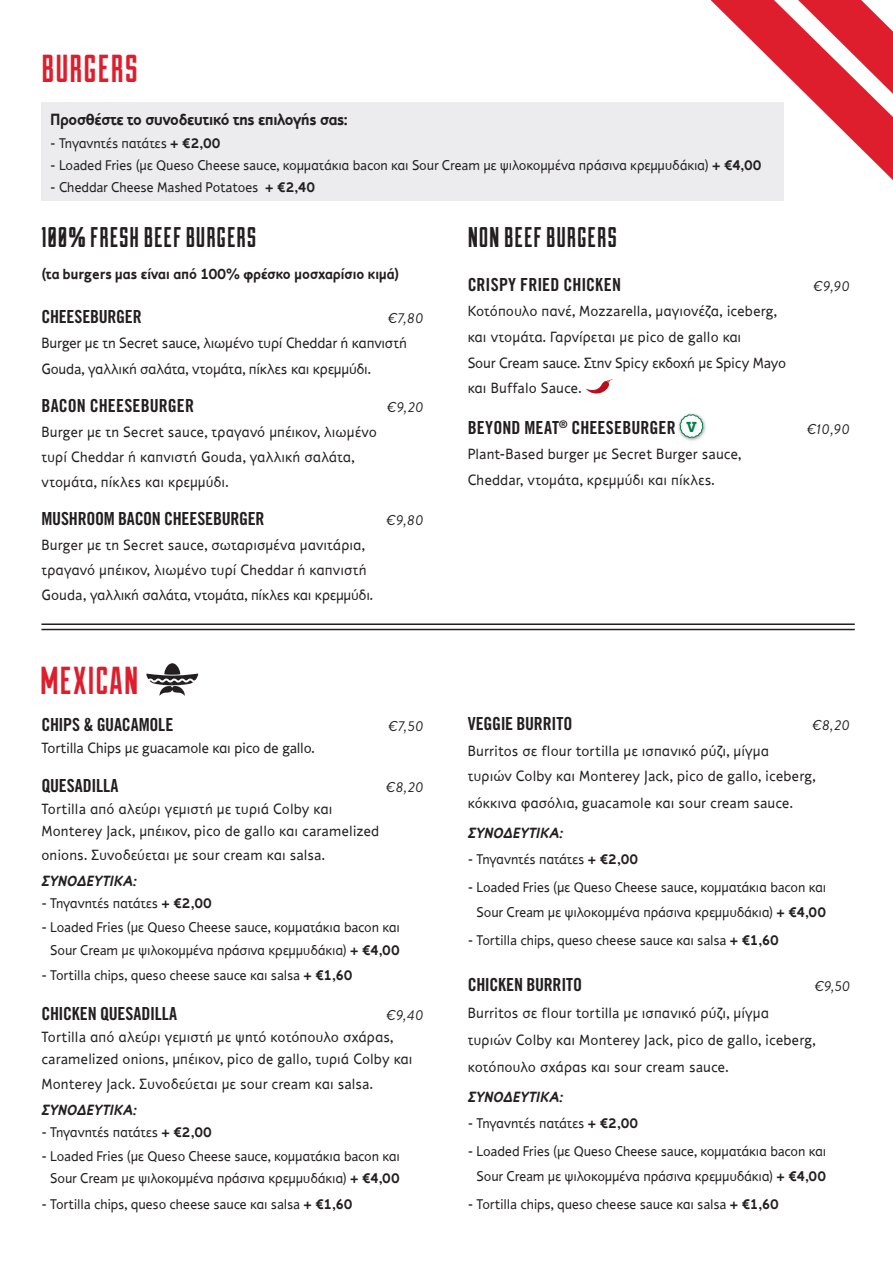
<style>
.page{position:relative;width:893px;height:1263px;background:#fff}
.page>*{position:absolute;margin:0;border:0;box-sizing:border-box;transform-origin:0 0}
.t1{font:39px "Duke Fill";letter-spacing:.03em;color:#df1e2d}
.t2{font:28.5px "Duke Fill";letter-spacing:.03em;color:#231f20}
.body_copy-food_descr{font:18px "Trade Gothic LT Std Bd Cn 20";letter-spacing:-.005em;color:#231f20}
.t3{font:700 16.5px "PF Textbook";letter-spacing:-.045em;color:#231f20}
.body_copy-food_descr-2{font:15px/27.2px "PF Textbook";color:#231f20}
.body_copy-food_descr-3{font:italic 700 15px "PF Textbook";color:#231f20}
.t4{font:700 15px "PF Textbook";letter-spacing:-.03em;color:#231f20}
.body_copy-food_descr-4{font:15px "PF Textbook";letter-spacing:-.02em;color:#231f20}
.body_copy-food_descr-5{font:14.25px/25.7px "PF Textbook";letter-spacing:-.015em;color:#231f20;text-align:center}
.body_copy-food_descr-6{font:italic 14.25px "Brandon Grotesque";letter-spacing:.025em;color:#231f20}
.t5{font:700 13.8px "Arvo";color:#018049}
.s1{font-weight:700}
</style>
<div class="page">
<svg style="left:711px;top:0;width:182px;height:180px"></svg>
<img style="left:586px;top:379px;width:27px;height:15px">
<div style="left:677px;top:411px;width:30px;height:31px;background:#231f20;opacity:.51"></div>
<svg style="left:679px;top:414px;width:25px;height:24px"></svg>
<div style="left:41px;top:103px;width:743px;height:98px;background:#ececee"></div>
<hr style="left:41px;top:629px;width:814px;height:1px;background:#231f20">
<hr style="left:41px;top:623px;width:814px;height:2px;background:#231f20">
<svg style="left:146px;top:663px;width:52px;height:23px"></svg>
<img style="left:159px;top:686px;width:26px;height:10px">
<p class="t1" style="left:41px;top:46px;width:98px">BURGERS</p>
<p class="t3" style="left:50px;top:110px;width:299px">Προσθέστε το συνοδευτικό της επιλογής σας:</p>
<p class="body_copy-food_descr-5" style="left:50px;top:130px;width:172px">- Τηγανητές πατάτες <span class="s1">+ €2,00</span></p>
<p class="body_copy-food_descr-5" style="left:50px;top:152px;width:713px">- Loaded Fries (με Queso Cheese sauce, κομματάκια bacon και Sour Cream με ψιλοκομμένα πράσινα κρεμμυδάκια) <span class="s1">+ €4,00</span></p>
<p class="body_copy-food_descr-5" style="left:50px;top:174px;width:266px">- Cheddar Cheese Mashed Potatoes <span class="s1">+ €2,40</span></p>
<p class="t2" style="left:41px;top:221px;width:216px">100% FRESH BEEF BURGERS</p>
<p class="t4" style="left:41px;top:265px;width:359px">(τα burgers μας είναι από 100% φρέσκο μοσχαρίσιο κιμά)</p>
<p class="body_copy-food_descr" style="left:41px;top:306px;width:102px">CHEESEBURGER</p>
<p class="body_copy-food_descr-6" style="left:388px;top:309px;width:37px">€7,80</p>
<p class="body_copy-food_descr-2" style="left:41px;top:331px;width:367px;line-height:25px">Burger με τη Secret sauce, λιωμένο τυρί Cheddar ή καπνιστή<br>Gouda, γαλλική σαλάτα, ντομάτα, πίκλες και κρεμμύδι.</p>
<p class="body_copy-food_descr" style="left:41px;top:394px;width:154px">BACON CHEESEBURGER</p>
<p class="body_copy-food_descr-6" style="left:387px;top:397px;width:38px">€9,20</p>
<p class="body_copy-food_descr-2" style="left:41px;top:418px;width:337px">Burger με τη Secret sauce, τραγανό μπέικον, λιωμένο</p>
<p class="body_copy-food_descr-2" style="left:41px;top:443px;width:315px">τυρί Cheddar ή καπνιστή Gouda, γαλλική σαλάτα,</p>
<p class="body_copy-food_descr-2" style="left:41px;top:468px;width:189px">ντομάτα, πίκλες και κρεμμύδι.</p>
<p class="body_copy-food_descr" style="left:41px;top:508px;width:225px">MUSHROOM BACON CHEESEBURGER</p>
<p class="body_copy-food_descr-6" style="left:386px;top:510px;width:39px">€9,80</p>
<p class="body_copy-food_descr-2" style="left:41px;top:532px;width:325px">Burger με τη Secret sauce, σωταρισμένα μανιτάρια,</p>
<p class="body_copy-food_descr-2" style="left:41px;top:557px;width:327px">τραγανό μπέικον, λιωμένο τυρί Cheddar ή καπνιστή</p>
<p class="body_copy-food_descr-4" style="left:41px;top:587px;width:333px">Gouda, γαλλική σαλάτα, ντομάτα, πίκλες και κρεμμύδι.</p>
<p class="t1" style="left:40px;top:658px;width:100px">MEXICAN</p>
<p class="body_copy-food_descr" style="left:41px;top:713px;width:133px">CHIPS &amp; GUACAMOLE</p>
<p class="body_copy-food_descr-6" style="left:388px;top:716px;width:37px">€7,50</p>
<p class="body_copy-food_descr-2" style="left:41px;top:734px;width:275px">Tortilla Chips με guacamole και pico de gallo.</p>
<p class="body_copy-food_descr" style="left:41px;top:775px;width:79px">QUESADILLA</p>
<p class="body_copy-food_descr-6" style="left:386px;top:778px;width:40px">€8,20</p>
<p class="body_copy-food_descr-2" style="left:41px;top:796px;width:293px">Tortilla από αλεύρι γεμιστή με τυριά Colby και</p>
<p class="body_copy-food_descr-2" style="left:41px;top:820px;width:339px;line-height:23.5px">Monterey Jack, μπέικον, pico de gallo και caramelized onions. Συνοδεύεται με sour cream και salsa.</p>
<p class="body_copy-food_descr-3" style="left:41px;top:872px;width:97px">ΣΥΝΟΔΕΥΤΙΚΑ:</p>
<p class="body_copy-food_descr-5" style="left:41px;top:891px;width:172px">- Τηγανητές πατάτες <span class="s1">+ €2,00</span></p>
<p class="body_copy-food_descr-5" style="left:41px;top:917px;width:360px;line-height:22px">- Loaded Fries (με Queso Cheese sauce, κομματάκια bacon και<br>Sour Cream με ψιλοκομμένα πράσινα κρεμμυδάκια) <span class="s1">+ €4,00</span></p>
<p class="body_copy-food_descr-5" style="left:41px;top:963px;width:313px">- Τortilla chips, queso cheese sauce και salsa <span class="s1">+ €1,60</span></p>
<p class="body_copy-food_descr" style="left:41px;top:1002px;width:137px">CHICKEN QUESADILLA</p>
<p class="body_copy-food_descr-6" style="left:386px;top:1005px;width:39px">€9,40</p>
<p class="body_copy-food_descr-2" style="left:41px;top:1026px;width:373px;line-height:22px">Tortilla από αλεύρι γεμιστή με ψητό κοτόπουλο σχάρας, caramelized onions, μπέικον, pico de gallo, τυριά Colby και</p>
<p class="body_copy-food_descr-2" style="left:41px;top:1070px;width:333px">Monterey Jack. Συνοδεύεται με sour cream και salsa.</p>
<p class="body_copy-food_descr-3" style="left:41px;top:1101px;width:97px">ΣΥΝΟΔΕΥΤΙΚΑ:</p>
<p class="body_copy-food_descr-5" style="left:41px;top:1119px;width:172px">- Τηγανητές πατάτες <span class="s1">+ €2,00</span></p>
<p class="body_copy-food_descr-5" style="left:41px;top:1145px;width:360px;line-height:22px">- Loaded Fries (με Queso Cheese sauce, κομματάκια bacon και<br>Sour Cream με ψιλοκομμένα πράσινα κρεμμυδάκια) <span class="s1">+ €4,00</span></p>
<p class="body_copy-food_descr-5" style="left:41px;top:1191px;width:313px">- Τortilla chips, queso cheese sauce και salsa <span class="s1">+ €1,60</span></p>
<p class="t2" style="left:468px;top:221px;width:151px">NON BEEF BURGERS</p>
<p class="body_copy-food_descr" style="left:468px;top:273px;width:155px">CRISPY FRIED CHICKEN</p>
<p class="body_copy-food_descr-6" style="left:813px;top:276px;width:38px">€9,90</p>
<p class="body_copy-food_descr-2" style="left:468px;top:298px;width:311px">Κοτόπουλο πανέ, Mozzarella, μαγιονέζα, iceberg,</p>
<p class="body_copy-food_descr-2" style="left:468px;top:324px;width:275px">και ντομάτα. Γαρνίρεται με pico de gallo και</p>
<p class="body_copy-food_descr-2" style="left:468px;top:349px;width:320px">Sour Cream sauce. Στην Spicy εκδοχή με Spicy Mayo</p>
<p class="body_copy-food_descr-2" style="left:468px;top:375px;width:115px">και Buffalo Sauce.</p>
<p class="body_copy-food_descr" style="left:468px;top:416px;width:209px">BEYOND MEAT<sup>®</sup> CHEESEBURGER</p>
<p class="t5" style="left:686px;top:418px;width:12px">V</p>
<p class="body_copy-food_descr-6" style="left:807px;top:419px;width:45px">€10,90</p>
<p class="body_copy-food_descr-2" style="left:468px;top:441px;width:275px">Plant-Based burger με Secret Burger sauce,</p>
<p class="body_copy-food_descr-2" style="left:468px;top:466px;width:248px">Cheddar, ντομάτα, κρεμμύδι και πίκλες.</p>
<p class="body_copy-food_descr" style="left:468px;top:713px;width:106px">VEGGIE BURRITO</p>
<p class="body_copy-food_descr-6" style="left:812px;top:715px;width:40px">€8,20</p>
<p class="body_copy-food_descr-2" style="left:468px;top:737px;width:303px">Burritos σε flour tortilla με ισπανικό ρύζι, μίγμα</p>
<p class="body_copy-food_descr-2" style="left:468px;top:763px;width:349px">τυριών Colby και Monterey Jack, pico de gallo, iceberg, κόκκινα φασόλια, guacamole και sour cream sauce.</p>
<p class="body_copy-food_descr-3" style="left:468px;top:824px;width:97px">ΣΥΝΟΔΕΥΤΙΚΑ:</p>
<p class="body_copy-food_descr-5" style="left:468px;top:846px;width:172px">- Τηγανητές πατάτες <span class="s1">+ €2,00</span></p>
<p class="body_copy-food_descr-5" style="left:468px;top:874px;width:360px">- Loaded Fries (με Queso Cheese sauce, κομματάκια bacon και<br>Sour Cream με ψιλοκομμένα πράσινα κρεμμυδάκια) <span class="s1">+ €4,00</span></p>
<p class="body_copy-food_descr-5" style="left:468px;top:927px;width:313px">- Τortilla chips, queso cheese sauce και salsa <span class="s1">+ €1,60</span></p>
<p class="body_copy-food_descr" style="left:468px;top:974px;width:116px">CHICKEN BURRITO</p>
<p class="body_copy-food_descr-6" style="left:814px;top:976px;width:37px">€9,50</p>
<p class="body_copy-food_descr-2" style="left:468px;top:1000px;width:303px">Burritos σε flour tortilla με ισπανικό ρύζι, μίγμα</p>
<p class="body_copy-food_descr-2" style="left:468px;top:1027px;width:349px">τυριών Colby και Monterey Jack, pico de gallo, iceberg, κοτόπουλο σχάρας και sour cream sauce.</p>
<p class="body_copy-food_descr-3" style="left:468px;top:1088px;width:97px">ΣΥΝΟΔΕΥΤΙΚΑ:</p>
<p class="body_copy-food_descr-5" style="left:468px;top:1110px;width:172px">- Τηγανητές πατάτες <span class="s1">+ €2,00</span></p>
<p class="body_copy-food_descr-5" style="left:468px;top:1138px;width:360px">- Loaded Fries (με Queso Cheese sauce, κομματάκια bacon και<br>Sour Cream με ψιλοκομμένα πράσινα κρεμμυδάκια) <span class="s1">+ €4,00</span></p>
<p class="body_copy-food_descr-5" style="left:468px;top:1191px;width:313px">- Τortilla chips, queso cheese sauce και salsa <span class="s1">+ €1,60</span></p>
</div>
